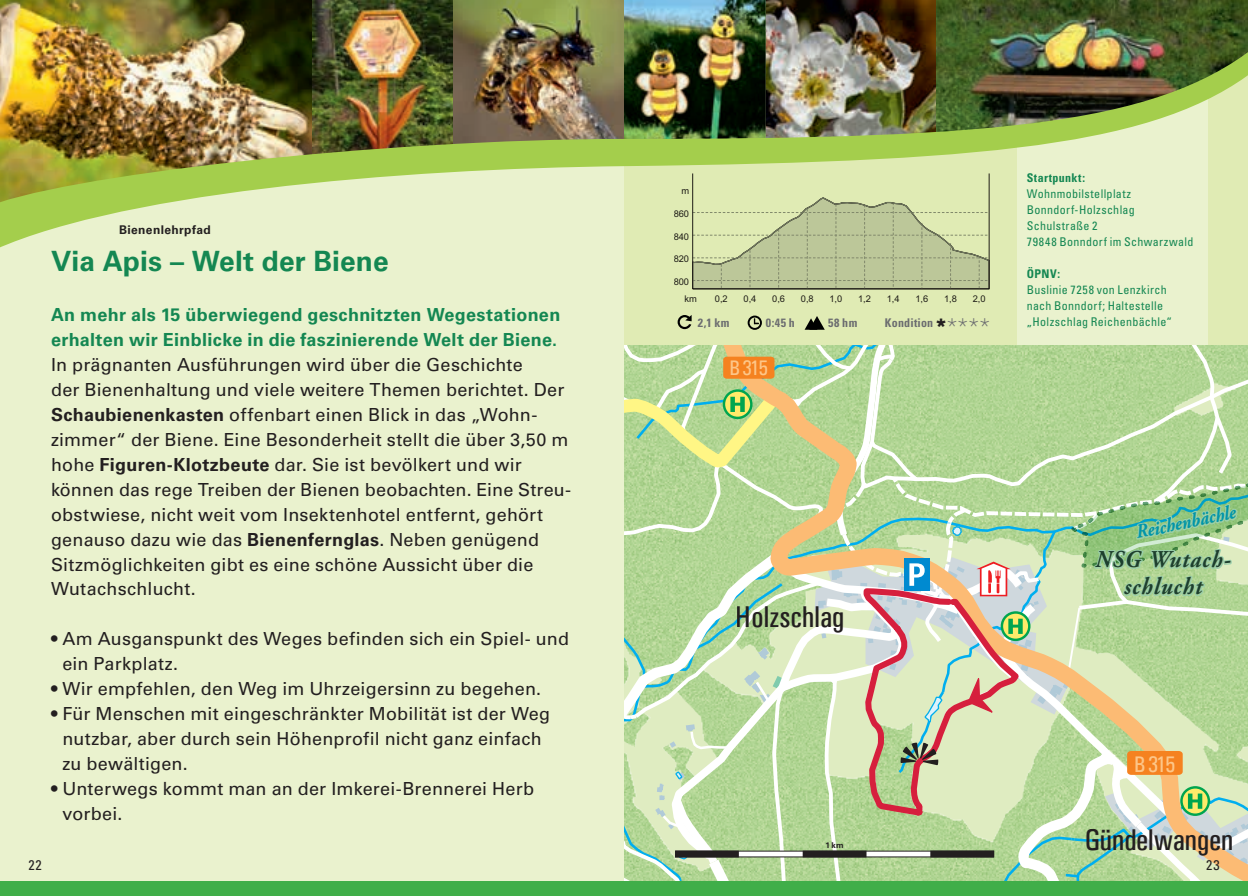
<style>
.page{position:relative;width:1248px;height:896px;background:#fff}
.page>*{position:absolute;margin:0;border:0;box-sizing:border-box;transform-origin:0 0}
.t1{font:30.2px "Univers Condensed";color:#231f20}
.t2{font:700 28px "Univers";letter-spacing:.005em;color:#148752}
.t3{font:italic 700 24.2px/27.2px "Adobe Garamond Pro";letter-spacing:.05em;color:#1d3f2f;text-align:center;scale:.9 1}
.t4{font:22.6px "Univers Condensed";color:#fdc689}
.t5{font:21px "Univers Condensed";color:#fdc689}
.t6{font:italic 700 19.6px "Adobe Garamond Pro";color:#0095ad;scale:.9 1}
.t7{font:18px/25px "Univers";letter-spacing:.01em;color:#231f20}
.t8{font:700 18px/25px "Univers";letter-spacing:.02em;color:#148752}
.t9{font:condensed 14px "Univers";color:#231f20}
.t10{font:condensed 12px/16px "Univers";letter-spacing:.03em;color:#148752}
.t11{font:700 condensed 12px "Univers";letter-spacing:.02em;color:#6c6d70}
.t12{font:700 12px "Univers";letter-spacing:.03em;color:#231f20}
.t13{font:9.2px/16.6px "Arial";color:#231f20}
.t14{font:700 8px "Univers";color:#231f20}
.s1{font-weight:700}
.s2{font-weight:700;font-stretch:normal}
</style>
<div class="page">
<div style="left:0;top:0;width:1247px;height:896px;background:#eaf2ce"></div>
<div style="left:624px;top:0;width:623px;height:896px;background:#e0ebb4"></div>
<div style="left:1017px;top:96px;width:191px;height:250px;background:#eaf2ce"></div>
<img style="left:0;top:0;width:312px;height:39px">
<img style="left:312px;top:0;width:142px;height:39px">
<img style="left:454px;top:0;width:481px;height:39px">
<img style="left:935px;top:0;width:312px;height:39px">
<svg style="left:624px;top:346px;width:624px;height:550px"></svg>
<div style="left:675px;top:851px;width:318px;height:6px;background:#fff"></div>
<div style="left:676px;top:851px;width:61px;height:5px;background:#231f20"></div>
<div style="left:675px;top:850px;width:63px;height:7px;border:2px solid #231f20"></div>
<div style="left:803px;top:851px;width:62px;height:5px;background:#231f20"></div>
<div style="left:802px;top:850px;width:64px;height:7px;border:2px solid #231f20"></div>
<div style="left:931px;top:851px;width:62px;height:5px;background:#231f20"></div>
<div style="left:930px;top:850px;width:64px;height:7px;border:2px solid #231f20"></div>
<img style="left:0;top:39px;width:1247px;height:209px">
<div style="left:0;top:882px;width:1247px;height:14px;background:#40ae49"></div>
<svg style="left:691px;top:197px;width:299px;height:93px"></svg>
<hr style="left:692px;top:288px;width:297px;height:1px;background:#231f20">
<hr style="left:692px;top:173px;width:1px;height:116px;background:#231f20">
<hr style="left:988px;top:173px;width:1px;height:116px;background:#231f20">
<svg style="left:677px;top:315px;width:14px;height:14px"></svg>
<svg style="left:747px;top:315px;width:14px;height:15px"></svg>
<svg style="left:804px;top:316px;width:20px;height:14px"></svg>
<p class="t12" style="left:119px;top:222px;width:93px">Bienenlehrpfad</p>
<h2 class="t2" style="left:51px;top:245px;width:339px">Via Apis – Welt der Biene</h2>
<p class="t8" style="left:51px;top:302px;width:511px">An mehr als 15 überwiegend geschnitzten Wegestationen erhalten wir Einblicke in die faszinierende Welt der Biene.</p>
<p class="t7" style="left:51px;top:352px;width:521px">In prägnanten Ausführungen wird über die Geschichte<br>der Bienenhaltung und viele weitere Themen berichtet. Der <span class="s1">Schaubienenkasten</span> offenbart einen Blick in das „Wohn‑ zimmer“ der Biene. Eine Besonderheit stellt die über 3,50 m hohe <span class="s1">Figuren-Klotzbeute</span> dar. Sie ist bevölkert und wir können das rege Treiben der Bienen beobachten. Eine Streu&shy;obstwiese, nicht weit vom Insektenhotel entfernt, gehört genauso dazu wie das <span class="s1">Bienenfernglas</span>. Neben genügend Sitzmöglichkeiten gibt es eine schöne Aussicht über die Wutachschlucht.</p>
<p class="t7" style="left:62px;top:626px;width:508px;text-indent:-11px">• Am Ausganspunkt des Weges befinden sich ein Spiel- und ein Parkplatz.</p>
<p class="t7" style="left:51px;top:676px;width:491px">• Wir empfehlen, den Weg im Uhrzeigersinn zu begehen.</p>
<p class="t7" style="left:62px;top:701px;width:489px;text-indent:-11px">• Für Menschen mit eingeschränkter Mobilität ist der Weg nutzbar, aber durch sein Höhenprofil nicht ganz einfach zu bewältigen.</p>
<p class="t7" style="left:62px;top:776px;width:473px;text-indent:-11px">• Unterwegs kommt man an der Imkerei-Brennerei Herb vorbei.</p>
<p class="t13" style="left:681px;top:183px;width:9px">m</p>
<p class="t13" style="left:673px;top:206px;width:17px">860</p>
<p class="t13" style="left:673px;top:228px;width:17px">840</p>
<p class="t13" style="left:673px;top:251px;width:17px">820</p>
<p class="t13" style="left:684px;top:274px;width:14px;text-indent:-11px">800 km</p>
<p class="t13" style="left:714px;top:290px;width:14px">0,2</p>
<p class="t13" style="left:743px;top:290px;width:14px">0,4</p>
<p class="t13" style="left:772px;top:290px;width:14px">0,6</p>
<p class="t13" style="left:800px;top:290px;width:14px">0,8</p>
<p class="t13" style="left:829px;top:290px;width:14px">1,0</p>
<p class="t13" style="left:858px;top:290px;width:14px">1,2</p>
<p class="t13" style="left:886px;top:290px;width:14px">1,4</p>
<p class="t13" style="left:915px;top:290px;width:14px">1,6</p>
<p class="t13" style="left:944px;top:290px;width:14px">1,8</p>
<p class="t13" style="left:972px;top:290px;width:14px">2,0</p>
<p class="t10" style="left:1026px;top:170px;width:168px"><span class="s1">Startpunkt</span><span class="s2">:<br></span>Wohnmobilstellplatz<br>Bonndorf-Holzschlag<br>Schulstraße 2<br>79848 Bonndorf im Schwarzwald</p>
<p class="t10" style="left:1026px;top:266px;width:141px"><span class="s1">ÖPNV</span><span class="s2">:<br></span>Buslinie 7258 von Lenzkirch nach Bonndorf; Haltestelle</p>
<p class="t11" style="left:697px;top:315px;width:33px">2,1 km</p>
<p class="t11" style="left:765px;top:315px;width:31px">0:45 h</p>
<p class="t11" style="left:828px;top:315px;width:31px">58 hm</p>
<p class="t11" style="left:884px;top:315px;width:50px">Kondition</p>
<p class="t10" style="left:1026px;top:314px;width:147px">„Holzschlag Reichenbächle“</p>
<p class="t5" style="left:729px;top:356px;width:40px">B 315</p>
<h1 class="t1" style="left:736px;top:599px;width:110px">Holzschlag</h1>
<p class="t14" style="left:825px;top:840px;width:20px">1 km</p>
<p class="t6" style="left:1133px;top:521px;width:114px;rotate:-12deg">Reichenbächle</p>
<h3 class="t3" style="left:1095px;top:546px;width:151px">NSG Wutach&shy;schlucht</h3>
<p class="t4" style="left:1134px;top:750px;width:43px">B 315</p>
<h1 class="t1" style="left:1084px;top:822px;width:150px">Gündelwangen</h1>
<p class="t9" style="left:28px;top:856px;width:15px">22</p>
<p class="t9" style="left:1205px;top:856px;width:15px">23</p>
</div>
